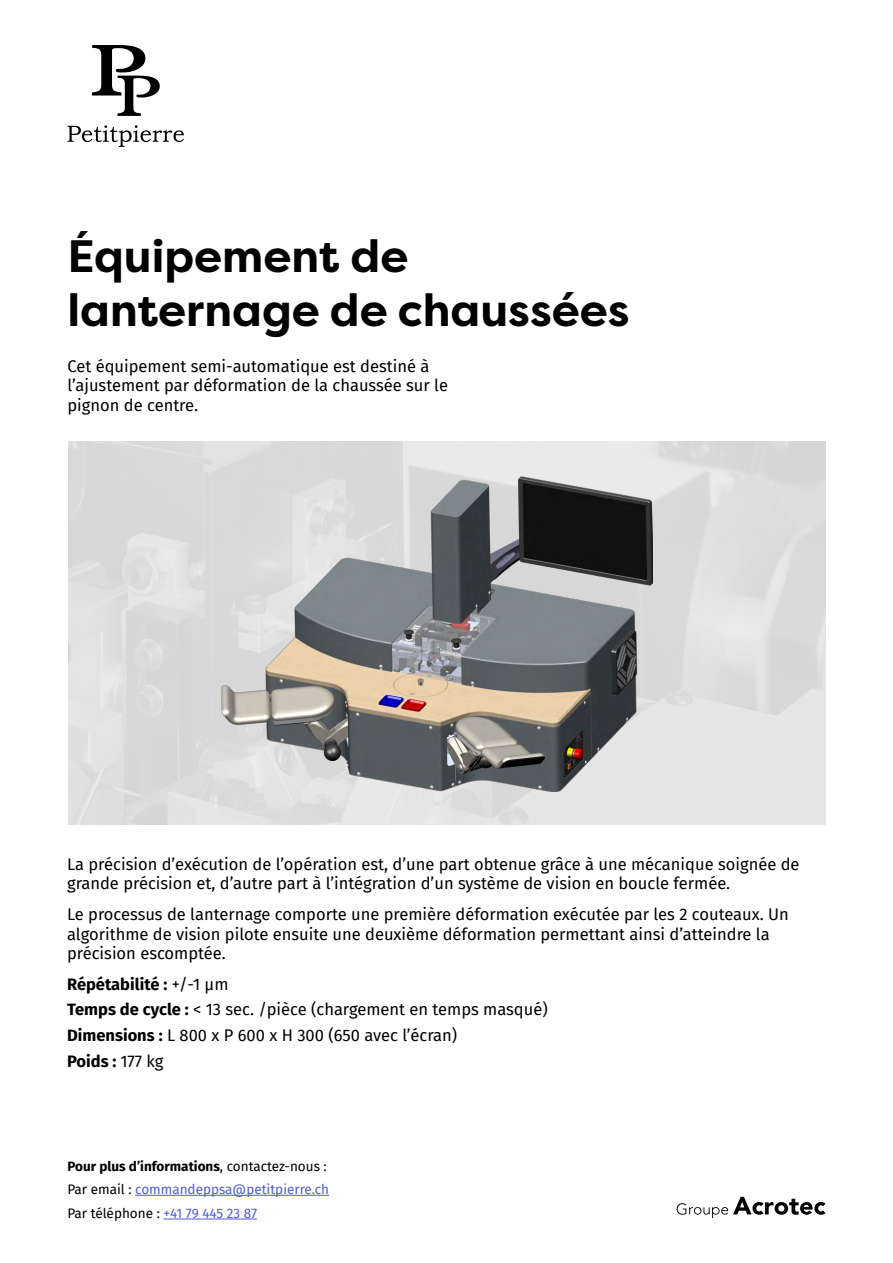
<style>
.page{position:relative;width:893px;height:1263px;background:#fff}
.page>*{position:absolute;margin:0;border:0;box-sizing:border-box;transform-origin:0 0}
.t1{font:700 45.3px/54.4px "Filson Pro";color:#000}
.t2{font:16.5px/19.8px "Fira Sans";color:#000}
.t3{font:13.5px/23.7px "Fira Sans";color:#4f5cd6}
.s1{font-weight:700}
.s2{font-weight:700;color:#000}
.s3{color:#000}
</style>
<div class="page">
<svg style="left:68px;top:125px;width:116px;height:22px"></svg>
<svg style="left:92px;top:45px;width:68px;height:71px"></svg>
<svg style="left:677px;top:1197px;width:148px;height:21px"></svg>
<hr style="left:135px;top:1195px;width:194px;height:1px;background:#4f5cd6">
<hr style="left:163px;top:1219px;width:94px;height:1px;background:#4f5cd6">
<img style="left:68px;top:441px;width:757px;height:383px">
<img style="left:221px;top:476px;width:431px;height:316px">
<h1 class="t1" style="left:68px;top:229px;width:563px">Équipement de lanternage de chaussées</h1>
<p class="t2" style="left:68px;top:355px;width:382px">Cet équipement semi-automatique est destiné à l’ajustement par déformation de la chaussée sur le pignon de centre.</p>
<p class="t2" style="left:67px;top:853px;width:734px">La précision d’exécution de l’opération est, d’une part obtenue grâce à une mécanique soignée de grande précision et, d’autre part à l’intégration d’un système de vision en boucle fermée.</p>
<p class="t2" style="left:67px;top:904px;width:723px">Le processus de lanternage comporte une première déformation exécutée par les 2 couteaux. Un algorithme de vision pilote ensuite une deuxième déformation permettant ainsi d’atteindre la précision escomptée.</p>
<p class="t2" style="left:67px;top:970px;width:482px;line-height:25.8px"><span class="s1">Répétabilité :</span> +/-1 µm<br><span class="s1">Temps de cycle :</span> &lt; 13 sec. /pièce (chargement en temps masqué)<br><span class="s1">Dimensions :</span> L 800 x P 600 x H 300 (650 avec l’écran)<br><span class="s1">Poids :</span> 177 kg</p>
<p class="t3" style="left:68px;top:1154px;width:263px"><span class="s2">Pour plus d’informations</span><span class="s3">, contactez-nous :<br>Par email :</span> commandeppsa@petitpierre.ch<br><span class="s3">Par téléphone :</span> +41 79 445 23 87</p>
</div>
